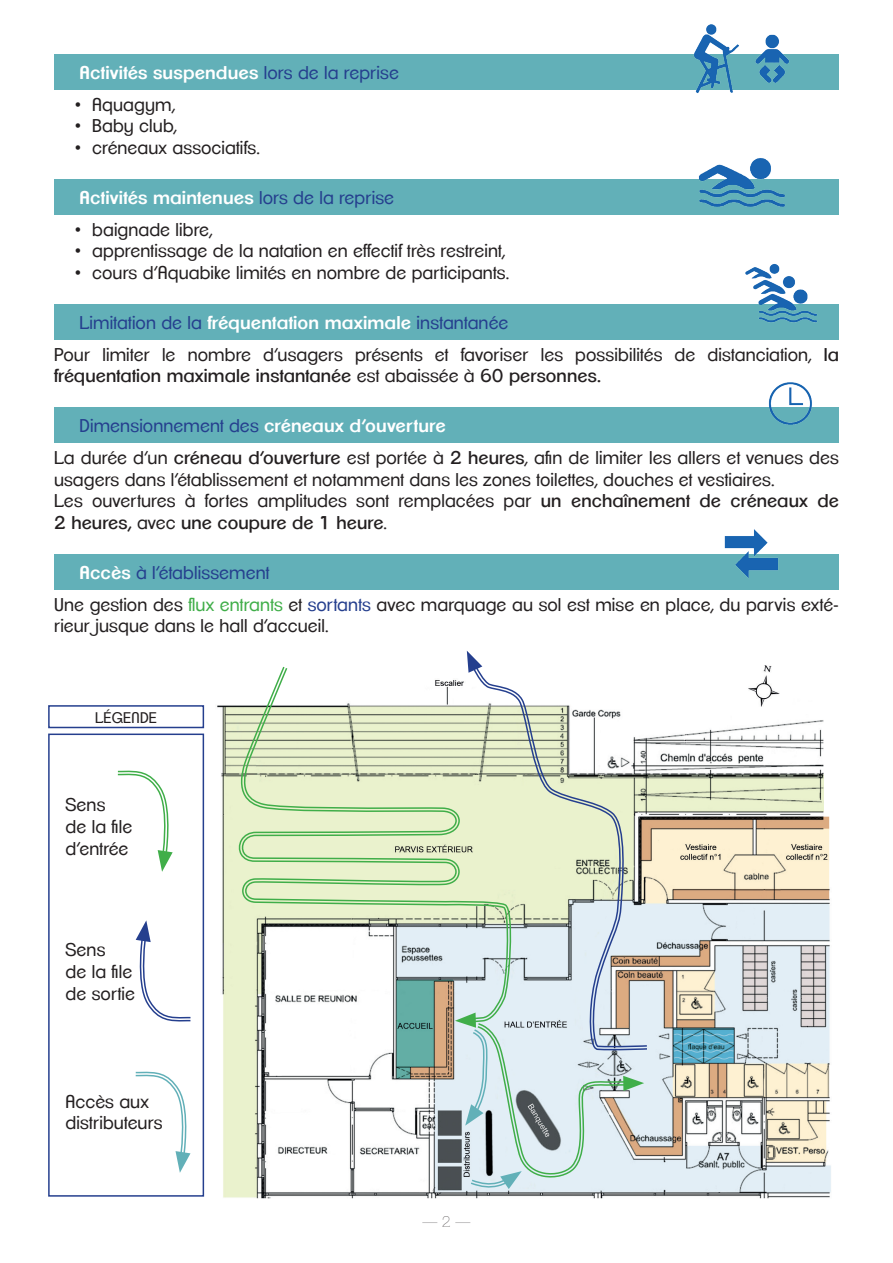
<style>
.page{position:relative;width:893px;height:1263px;background:#fff}
.page>*{position:absolute;margin:0;border:0;box-sizing:border-box;transform-origin:0 0}
.t1{font:18px/21.6px "Clemente P Dag";letter-spacing:.005em;color:#231f20}
.t2{font:600 18px "Clemente P Dak";letter-spacing:.01em;color:#fff}
.t3{font:18px "Clemente P Dag";letter-spacing:.01em;color:#253f8e}
.t4{font:15px "Clemente P Dag";letter-spacing:.015em;color:#231f20}
.s1{font-family:"Clemente P Dag";font-weight:400;color:#253f8e}
.s2{font-family:"Clemente P Dak";font-weight:600;color:#fff}
.s3{font-family:"Clemente P Dai"}
.s4{color:#40ae49}
.s5{color:#253f8e}
</style>
<div class="page">
<div style="left:54px;top:54px;width:785px;height:35px;background:#62b0b8"></div>
<div style="left:54px;top:179px;width:785px;height:35px;background:#62b0b8"></div>
<div style="left:54px;top:304px;width:785px;height:35px;background:#62b0b8"></div>
<div style="left:54px;top:407px;width:785px;height:35px;background:#62b0b8"></div>
<div style="left:54px;top:554px;width:785px;height:35px;background:#62b0b8"></div>
<img style="left:202px;top:651px;width:629px;height:548px">
<svg style="left:237px;top:665px;width:232px;height:355px"></svg>
<svg style="left:471px;top:659px;width:177px;height:389px"></svg>
<svg style="left:467px;top:651px;width:15px;height:22px"></svg>
<svg style="left:117px;top:770px;width:56px;height:102px"></svg>
<svg style="left:135px;top:920px;width:56px;height:102px"></svg>
<div style="left:48px;top:733px;width:156px;height:464px;border:2px solid #253f8e"></div>
<svg style="left:135px;top:1071px;width:56px;height:102px"></svg>
<svg style="left:455px;top:916px;width:189px;height:273px;background:#cad7da"></svg>
<div style="left:48px;top:705px;width:156px;height:23px;border:2px solid #253f8e"></div>
<img style="left:682px;top:158px;width:112px;height:57px">
<img style="left:724px;top:529px;width:54px;height:49px">
<img style="left:745px;top:264px;width:72px;height:59px">
<img style="left:768px;top:382px;width:44px;height:43px">
<img style="left:689px;top:24px;width:105px;height:69px">
<p class="t2" style="left:80px;top:62px;width:321px">Activités suspendues <span class="s1">lors de la reprise</span></p>
<p class="t1" style="left:75px;top:93px;width:101px">• Aquagym,</p>
<p class="t1" style="left:75px;top:115px;width:103px">• Baby club,</p>
<p class="t1" style="left:75px;top:137px;width:186px">• créneaux associatifs.</p>
<p class="t2" style="left:80px;top:187px;width:316px">Activités maintenues <span class="s1">lors de la reprise</span></p>
<p class="t1" style="left:75px;top:218px;width:139px">• baignade libre,</p>
<p class="t1" style="left:75px;top:240px;width:431px">• apprentissage de la natation en effectif très restreint,</p>
<p class="t1" style="left:75px;top:262px;width:436px">• cours d’Aquabike limités en nombre de participants.</p>
<p class="t3" style="left:80px;top:312px;width:430px">Limitation de la <span class="s2">fréquentation maximale</span> instantanée</p>
<p class="t1" style="left:54px;top:343px;width:786px">Pour limiter le nombre d’usagers présents et favoriser les possibilités de distanciation, <span class="s3">la fréquentation maximale instantanée</span> est abaissée à <span class="s3">60 personnes.</span></p>
<p class="t2" style="left:80px;top:415px;width:368px"><span class="s1">Dimensionnement des</span> créneaux d’ouverture</p>
<p class="t1" style="left:54px;top:447px;width:786px">La durée d’un <span class="s3">créneau d’ouverture</span> est portée à <span class="s3">2 heures</span>, afin de limiter les allers et venues des usagers dans l’établissement et notamment dans les zones toilettes, douches et vestiaires.</p>
<p class="t1" style="left:54px;top:490px;width:786px">Les ouvertures à fortes amplitudes sont remplacées par <span class="s3">un enchaînement de créneaux de<br>2 heures,</span> avec <span class="s3">une coupure de 1 heure</span>.</p>
<p class="t3" style="left:80px;top:562px;width:191px"><span class="s2">Accès</span> à l’établissement</p>
<p class="t1" style="left:54px;top:593px;width:786px">Une gestion des <span class="s4">flux entrants</span> et <span class="s5">sortants</span> avec marquage au sol est mise en place, du parvis exté&shy;rieur jusque dans le hall d’accueil.</p>
<p class="t4" style="left:95px;top:709px;width:64px">LÉGENDE</p>
<p class="t1" style="left:66px;top:794px;width:68px">Sens<br>de la file d’entrée</p>
<p class="t1" style="left:66px;top:939px;width:71px">Sens<br>de la file de sortie</p>
<p class="t1" style="left:66px;top:1090px;width:98px">Accès aux distributeurs</p>
</div>
